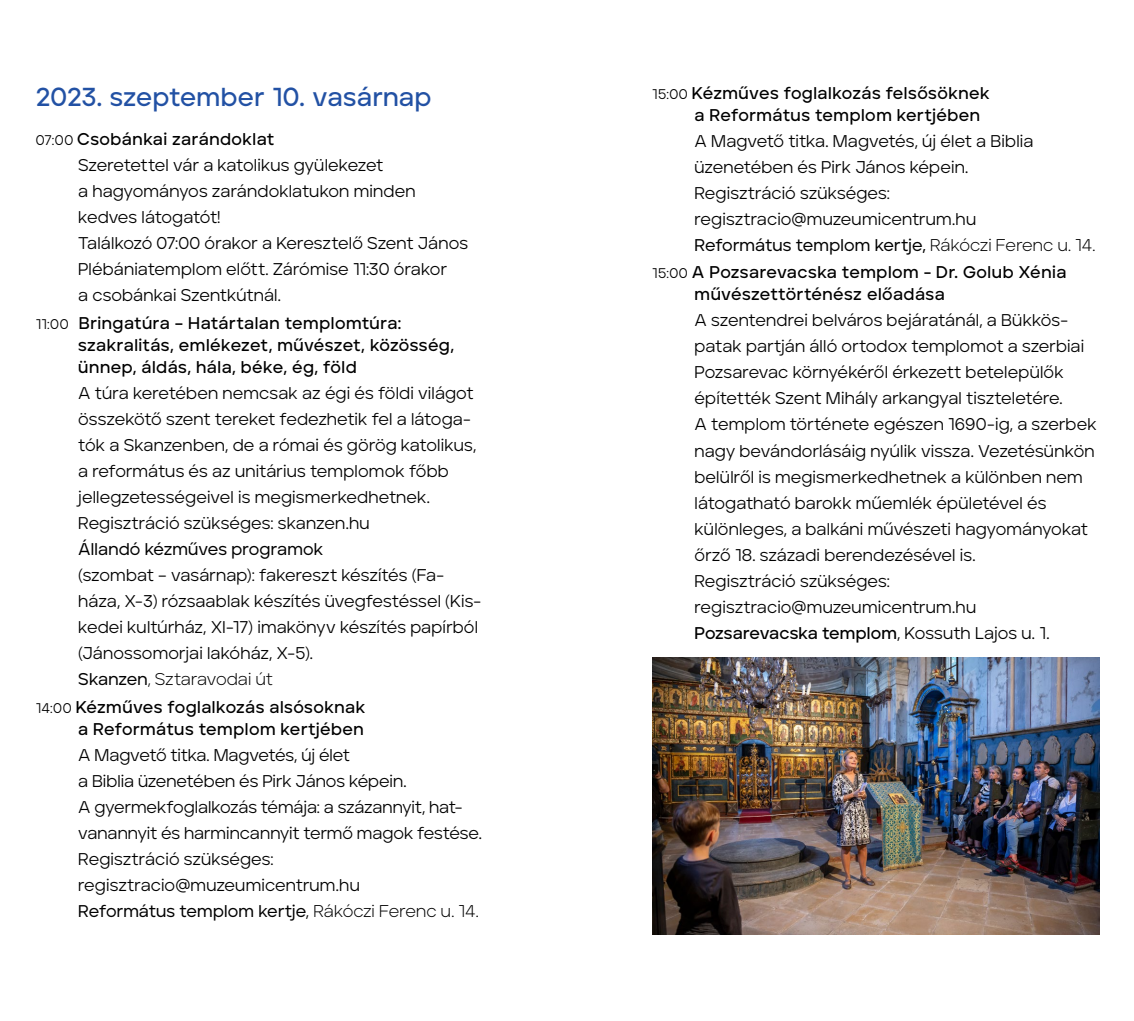
<style>
.page{position:relative;width:1134px;height:1021px;background:#fff}
.page>*{position:absolute;margin:0;border:0;box-sizing:border-box;transform-origin:0 0}
.t1{font:600 26px "Aventa";letter-spacing:.01em;color:#2251a4}
.t2{font:17px/26px "Aventa";letter-spacing:.005em;color:#000}
.t3{font:600 17px/22px "Aventa";letter-spacing:.025em;color:#000}
.t4{font:500 17px "Aventa";letter-spacing:.01em;color:#000}
.s1{font-size:14px}
.s2{font-weight:600}
.s3{font-weight:400;font-size:14px}
.s4{font-weight:500}
.s5{font-weight:300}
</style>
<div class="page">
<img style="left:652px;top:658px;width:448px;height:276px">
<h1 class="t1" style="left:36px;top:81px;width:397px">2023. szeptember 10. vasárnap</h1>
<p class="t2" style="left:78px;top:126px;width:391px;text-indent:-43px"><span class="s1">07:00</span> <span class="s2">Csobánkai zarándoklat<br></span>Szeretettel vár a katolikus gyülekezet<br>a hagyományos zarándoklatukon minden kedves látogatót!<br>Találkozó 07:00 órakor a Keresztelő Szent János Plébániatemplom előtt. Zárómise 11:30 órakor<br>a csobánkai Szentkútnál.</p>
<p class="t3" style="left:78px;top:311px;width:377px;text-indent:-43px"><span class="s3">11:00</span> Bringatúra – Határtalan templomtúra: szakralitás, emlékezet, művészet, közösség, ünnep, áldás, hála, béke, ég, föld</p>
<p class="t2" style="left:78px;top:379px;width:400px">A túra keretében nemcsak az égi és földi világot összekötő szent tereket fedezhetik fel a látoga&shy;tók a Skanzenben, de a római és görög katolikus, a református és az unitárius templomok főbb jellegzetességeivel is megismerkedhetnek.<br>Regisztráció szükséges: skanzen.hu</p>
<p class="t4" style="left:78px;top:538px;width:247px">Állandó kézműves programok</p>
<p class="t2" style="left:78px;top:561px;width:404px">(szombat – vasárnap): fakereszt készítés (Fa&shy;háza, X-3) rózsaablak készítés üvegfestéssel (Kis&shy;kedei kultúrház, XI-17) imakönyv készítés papírból (Jánossomorjai lakóház, X-5).<br><span class="s4">Skanzen</span><span class="s5">, Sztaravodai út</span></p>
<p class="t3" style="left:36px;top:695px;width:331px;text-align:right"><span class="s3">14:00</span> Kézműves foglalkozás alsósoknak a Református templom kertjében</p>
<p class="t2" style="left:78px;top:741px;width:405px">A Magvető titka. Magvetés, új élet<br>a Biblia üzenetében és Pirk János képein.<br>A gyermekfoglalkozás témája: a százannyit, hat&shy;vanannyit és harmincannyit termő magok festése.<br>Regisztráció szükséges: regisztracio@muzeumicentrum.hu<br><span class="s4">Református templom kertje</span>, <span class="s5">Rákóczi Ferenc u. 14.</span></p>
<p class="t3" style="left:694px;top:81px;width:297px;text-indent:-43px"><span class="s3">15:00</span> Kézműves foglalkozás felsősöknek a Református templom kertjében</p>
<p class="t2" style="left:694px;top:127px;width:402px">A Magvető titka. Magvetés, új élet a Biblia üzenetében és Pirk János képein.<br>Regisztráció szükséges: regisztracio@muzeumicentrum.hu<br><span class="s4">Református templom kertje,</span> <span class="s5">Rákóczi Ferenc u. 14.</span></p>
<p class="t3" style="left:694px;top:261px;width:373px;text-indent:-43px"><span class="s3">15:00</span> A Pozsarevacska templom - Dr. Golub Xénia művészettörténész előadása</p>
<p class="t2" style="left:694px;top:307px;width:404px">A szentendrei belváros bejáratánál, a Bükkös&shy;patak partján álló ortodox templomot a szerbiai Pozsarevac környékéről érkezett betelepülők építették Szent Mihály arkangyal tiszteletére.<br>A templom története egészen 1690-ig, a szerbek nagy bevándorlásáig nyúlik vissza. Vezetésünkön belülről is megismerkedhetnek a különben nem látogatható barokk műemlék épületével és különleges, a balkáni művészeti hagyományokat őrző 18. századi berendezésével is.<br>Regisztráció szükséges: regisztracio@muzeumicentrum.hu <span class="s2">Pozsarevacska templom</span>, Kossuth Lajos u. 1.</p>
</div>
